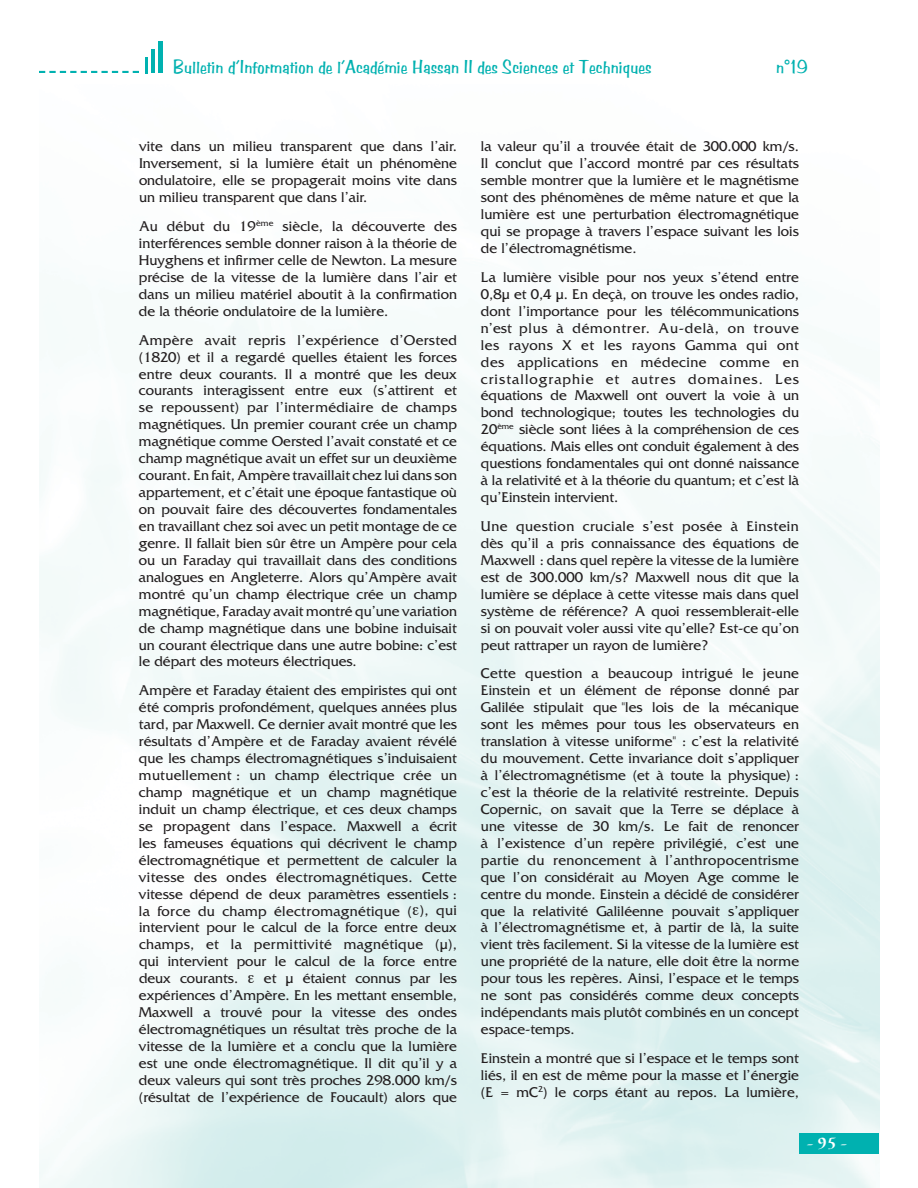
<style>
.page{position:relative;width:918px;height:1188px;background:#fff}
.page>*{position:absolute;margin:0;border:0;box-sizing:border-box;transform-origin:0 0}
.t1{font:18.6px "Benguiat Frisky";color:#00b1b0}
.t2{font:700 16.95px "Barbedor T";color:#fff}
.t3{font:14.85px/17px "Friz Quadrata";color:#231f20;text-align:justify}
</style>
<div class="page">
<img style="left:39px;top:277px;width:840px;height:911px">
<svg style="left:39px;top:71px;width:100px;height:2px"></svg>
<hr style="left:158px;top:41px;width:4px;height:32px;background:#00b1b0">
<hr style="left:151px;top:49px;width:4px;height:24px;background:#00b1b0">
<svg style="left:145px;top:57px;width:2px;height:16px"></svg>
<div style="left:799px;top:1134px;width:80px;height:20px;background:#00b1b0"></div>
<p class="t1" style="left:173px;top:55px;width:480px">Bulletin d’Information de l’Académie Hassan II des Sciences et Techniques</p>
<p class="t1" style="left:776px;top:55px;width:33px">n°19</p>
<p class="t3" style="left:139px;top:139px;width:320px">vite dans un milieu transparent que dans l’air.<br>Inversement, si la lumière était un phénomène ondulatoire, elle se propagerait moins vite dans un milieu transparent que dans l’air.</p>
<p class="t3" style="left:139px;top:219px;width:320px">Au début du 19<sup>ème</sup> siècle, la découverte des interférences semble donner raison à la théorie de Huyghens et infirmer celle de Newton. La mesure précise de la vitesse de la lumière dans l’air et dans un milieu matériel aboutit à la confirmation de la théorie ondulatoire de la lumière.</p>
<p class="t3" style="left:139px;top:333px;width:320px">Ampère avait repris l’expérience d’Oersted (1820) et il a regardé quelles étaient les forces entre deux courants. Il a montré que les deux courants interagissent entre eux (s’attirent et se repoussent) par l’intermédiaire de champs magnétiques. Un premier courant crée un champ magnétique comme Oersted l’avait constaté et ce champ magnétique avait un effet sur un deuxième courant. En fait, Ampère travaillait chez lui dans son appartement, et c’était une époque fantastique où on pouvait faire des découvertes fondamentales en travaillant chez soi avec un petit montage de ce genre. Il fallait bien sûr être un Ampère pour cela ou un Faraday qui travaillait dans des conditions analogues en Angleterre. Alors qu’Ampère avait montré qu’un champ électrique crée un champ magnétique, Faraday avait montré qu’une variation de champ magnétique dans une bobine induisait un courant électrique dans une autre bobine: c’est le départ des moteurs électriques.</p>
<p class="t3" style="left:139px;top:683px;width:320px">Ampère et Faraday étaient des empiristes qui ont été compris profondément, quelques années plus tard, par Maxwell. Ce dernier avait montré que les résultats d’Ampère et de Faraday avaient révélé que les champs électromagnétiques s’induisaient mutuellement : un champ électrique crée un champ magnétique et un champ magnétique induit un champ électrique, et ces deux champs se propagent dans l’espace. Maxwell a écrit les fameuses équations qui décrivent le champ électromagnétique et permettent de calculer la vitesse des ondes électromagnétiques. Cette vitesse dépend de deux paramètres essentiels : la force du champ électromagnétique (○), qui intervient pour le calcul de la force entre deux champs, et la permittivité magnétique (μ), qui intervient pour le calcul de la force entre deux courants. ○ et μ étaient connus par les expériences d’Ampère. En les mettant ensemble, Maxwell a trouvé pour la vitesse des ondes électromagnétiques un résultat très proche de la vitesse de la lumière et a conclu que la lumière est une onde électromagnétique. Il dit qu’il y a deux valeurs qui sont très proches 298.000 km/s (résultat de l’expérience de Foucault) alors que</p>
<p class="t3" style="left:481px;top:139px;width:320px">la valeur qu’il a trouvée était de 300.000 km/s.<br>Il conclut que l’accord montré par ces résultats semble montrer que la lumière et le magnétisme sont des phénomènes de même nature et que la lumière est une perturbation électromagnétique qui se propage à travers l’espace suivant les lois de l’électromagnétisme.</p>
<p class="t3" style="left:481px;top:270px;width:320px">La lumière visible pour nos yeux s’étend entre 0,8μ et 0,4 μ. En deçà, on trouve les ondes radio, dont l’importance pour les télécommunications n’est plus à démontrer. Au-delà, on trouve les rayons X et les rayons Gamma qui ont des applications en médecine comme en cristallographie et autres domaines. Les équations de Maxwell ont ouvert la voie à un bond technologique; toutes les technologies du 20<sup>ème</sup> siècle sont liées à la compréhension de ces équations. Mais elles ont conduit également à des questions fondamentales qui ont donné naissance à la relativité et à la théorie du quantum; et c’est là qu’Einstein intervient.</p>
<p class="t3" style="left:481px;top:519px;width:320px">Une question cruciale s’est posée à Einstein dès qu’il a pris connaissance des équations de Maxwell : dans quel repère la vitesse de la lumière est de 300.000 km/s? Maxwell nous dit que la lumière se déplace à cette vitesse mais dans quel système de référence? A quoi ressemblerait-elle si on pouvait voler aussi vite qu’elle? Est-ce qu’on peut rattraper un rayon de lumière?</p>
<p class="t3" style="left:481px;top:667px;width:320px">Cette question a beaucoup intrigué le jeune Einstein et un élément de réponse donné par Galilée stipulait que "les lois de la mécanique sont les mêmes pour tous les observateurs en translation à vitesse uniforme" : c’est la relativité du mouvement. Cette invariance doit s’appliquer à l’électromagnétisme (et à toute la physique) : c’est la théorie de la relativité restreinte. Depuis Copernic, on savait que la Terre se déplace à une vitesse de 30 km/s. Le fait de renoncer à l’existence d’un repère privilégié, c’est une partie du renoncement à l’anthropocentrisme que l’on considérait au Moyen Age comme le centre du monde. Einstein a décidé de considérer que la relativité Galiléenne pouvait s’appliquer à l’électromagnétisme et, à partir de là, la suite vient très facilement. Si la vitesse de la lumière est une propriété de la nature, elle doit être la norme pour tous les repères. Ainsi, l’espace et le temps ne sont pas considérés comme deux concepts indépendants mais plutôt combinés en un concept espace-temps.</p>
<p class="t3" style="left:481px;top:1051px;width:320px">Einstein a montré que si l’espace et le temps sont liés, il en est de même pour la masse et l’énergie (E = mC<sup>2</sup>) le corps étant au repos. La lumière,</p>
<p class="t2" style="left:807px;top:1133px;width:41px">- 95 -</p>
</div>
